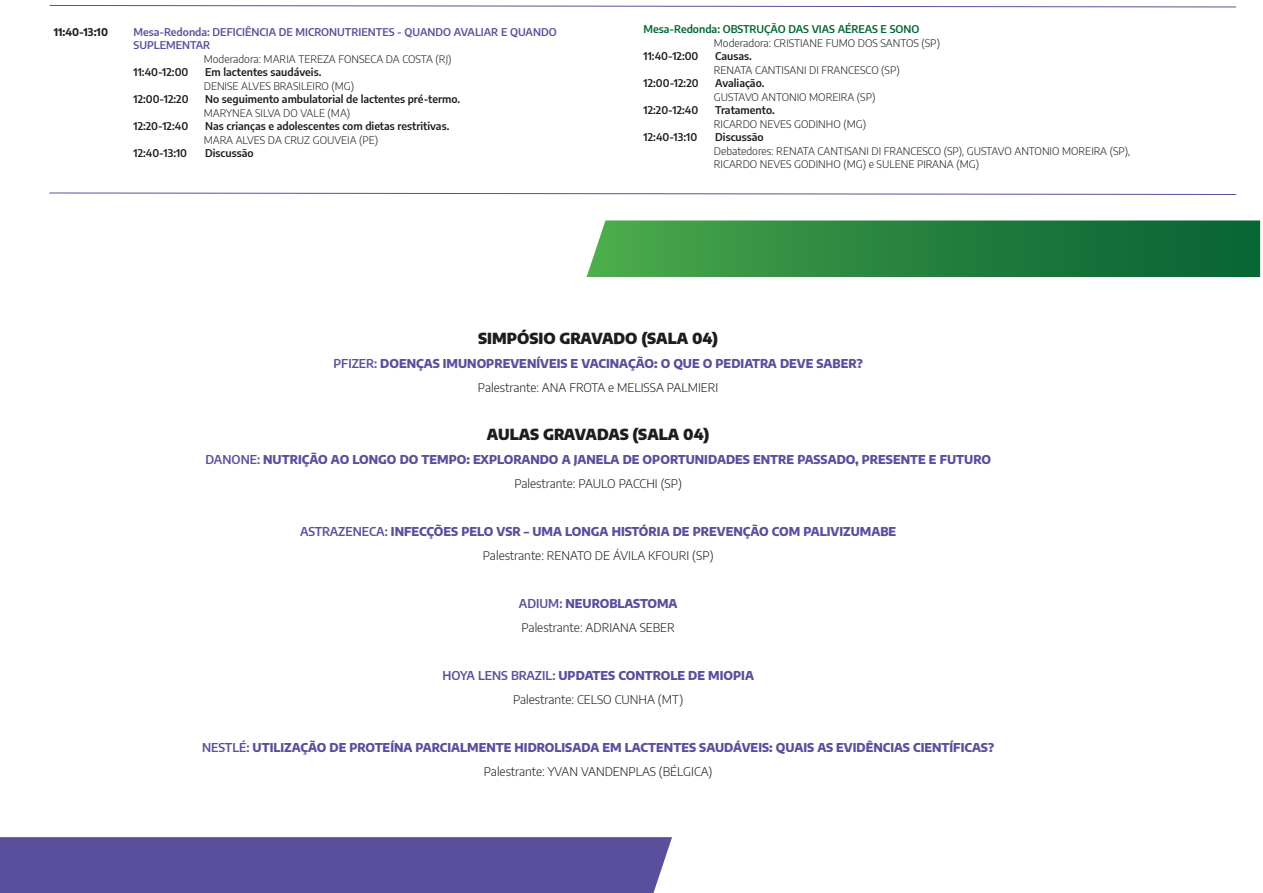
<style>
.page{position:relative;width:1263px;height:893px;background:#fff}
.page>*{position:absolute;margin:0;border:0;box-sizing:border-box;transform-origin:0 0}
.t1{font:900 15px "Encode Sans";color:#1d1d1b}
.t2{font:800 12px/24px "Encode Sans";color:#5a4f9c;text-align:center}
.t3{font:300 12px/24px "Encode Sans";color:#1d1d1b}
.t4{font:300 10.5px/13.5px "Encode Sans";color:#1d1d1b}
.t5{font:600 10.5px "Encode Sans";color:#1d1d1b}
.t6{font:600 10.5px/13.5px "Encode Sans";color:#5a4f9c}
.t7{font:600 10.5px "Encode Sans";color:#006533}
.t8{font:700 10.5px "Encode Sans";color:#1d1d1b}
.s1{font-weight:600}
.s2{font-weight:300;color:#1d1d1b}
.s3{font-weight:600;color:#5a4f9c}
.s4{font-weight:800;color:#5a4f9c}
</style>
<div class="page">
<svg style="left:586px;top:220px;width:674px;height:57px;background:#2b8643"></svg>
<div style="left:0;top:837px;width:672px;height:56px;background:#5a4f9c"></div>
<svg style="left:49px;top:5px;width:1187px;height:2px"></svg>
<svg style="left:49px;top:193px;width:1187px;height:2px"></svg>
<p class="t8" style="left:54px;top:25px;width:56px">11:40-13:10</p>
<p class="t6" style="left:134px;top:25px;width:425px">Mesa-Redonda: DEFICIÊNCIA DE MICRONUTRIENTES - QUANDO AVALIAR E QUANDO<br>SUPLEMENTAR</p>
<p class="t4" style="left:204px;top:52px;width:249px">Moderadora: MARIA TEREZA FONSECA DA COSTA (RJ)</p>
<p class="t5" style="left:134px;top:65px;width:56px">11:40-12:00</p>
<p class="t5" style="left:205px;top:65px;width:118px">Em lactentes saudáveis.</p>
<p class="t4" style="left:204px;top:79px;width:152px">DENISE ALVES BRASILEIRO (MG)</p>
<p class="t5" style="left:134px;top:92px;width:57px">12:00-12:20</p>
<p class="t5" style="left:205px;top:92px;width:256px">No seguimento ambulatorial de lactentes pré-termo.</p>
<p class="t4" style="left:204px;top:106px;width:148px">MARYNEA SILVA DO VALE (MA)</p>
<p class="t5" style="left:134px;top:119px;width:56px">12:20-12:40</p>
<p class="t5" style="left:205px;top:119px;width:246px">Nas crianças e adolescentes com dietas restritivas.</p>
<p class="t4" style="left:204px;top:133px;width:176px">MARA ALVES DA CRUZ GOUVEIA (PE)</p>
<p class="t5" style="left:134px;top:146px;width:55px">12:40-13:10</p>
<p class="t5" style="left:205px;top:146px;width:50px">Discussão</p>
<p class="t7" style="left:644px;top:22px;width:277px">Mesa-Redonda: OBSTRUÇÃO DAS VIAS AÉREAS E SONO</p>
<p class="t4" style="left:714px;top:36px;width:228px">Moderadora: CRISTIANE FUMO DOS SANTOS (SP)</p>
<p class="t5" style="left:644px;top:49px;width:56px">11:40-12:00</p>
<p class="t5" style="left:715px;top:49px;width:38px">Causas.</p>
<p class="t4" style="left:714px;top:63px;width:187px">RENATA CANTISANI DI FRANCESCO (SP)</p>
<p class="t5" style="left:644px;top:76px;width:57px">12:00-12:20</p>
<p class="t5" style="left:715px;top:76px;width:51px">Avaliação.</p>
<p class="t4" style="left:714px;top:90px;width:163px">GUSTAVO ANTONIO MOREIRA (SP)</p>
<p class="t5" style="left:644px;top:103px;width:56px">12:20-12:40</p>
<p class="t5" style="left:715px;top:103px;width:61px">Tratamento.</p>
<p class="t4" style="left:714px;top:117px;width:154px">RICARDO NEVES GODINHO (MG)</p>
<p class="t5" style="left:644px;top:130px;width:55px">12:40-13:10</p>
<p class="t5" style="left:715px;top:130px;width:50px">Discussão</p>
<p class="t4" style="left:714px;top:144px;width:418px">Debatedores: RENATA CANTISANI DI FRANCESCO (SP), GUSTAVO ANTONIO MOREIRA (SP),<br>RICARDO NEVES GODINHO (MG) e SULENE PIRANA (MG)</p>
<p class="t1" style="left:478px;top:326px;width:242px">SIMPÓSIO GRAVADO (SALA 04)</p>
<p class="t2" style="left:334px;top:350px;width:531px"><span class="s1">PFIZER:</span> DOENÇAS IMUNOPREVENÍVEIS E VACINAÇÃO: O QUE O PEDIATRA DEVE SABER?<br><span class="s2">Palestrante: ANA FROTA e MELISSA PALMIERI</span></p>
<p class="t1" style="left:487px;top:422px;width:224px">AULAS GRAVADAS (SALA 04)</p>
<p class="t2" style="left:205px;top:446px;width:787px"><span class="s1">DANONE:</span> NUTRIÇÃO AO LONGO DO TEMPO: EXPLORANDO A JANELA DE OPORTUNIDADES ENTRE PASSADO, PRESENTE E FUTURO<br><span class="s2">Palestrante: PAULO PACCHI (SP)</span></p>
<p class="t2" style="left:300px;top:518px;width:598px"><span class="s1">ASTRAZENECA:</span> INFECÇÕES PELO VSR – UMA LONGA HISTÓRIA DE PREVENÇÃO COM PALIVIZUMABE<br><span class="s2">Palestrante: RENATO DE ÁVILA KFOURI (SP)</span></p>
<p class="t3" style="left:519px;top:591px;width:160px"><span class="s3">ADIUM:</span> <span class="s4">NEUROBLASTOMA<br></span>Palestrante: ADRIANA SEBER</p>
<p class="t3" style="left:442px;top:663px;width:313px;text-align:center"><span class="s3">HOYA LENS BRAZIL:</span> <span class="s4">UPDATES CONTROLE DE MIOPIA<br></span>Palestrante: CELSO CUNHA (MT)</p>
<p class="t2" style="left:202px;top:734px;width:793px"><span class="s1">NESTLÉ:</span> UTILIZAÇÃO DE PROTEÍNA PARCIALMENTE HIDROLISADA EM LACTENTES SAUDÁVEIS: QUAIS AS EVIDÊNCIAS CIENTÍFICAS?<br><span class="s2">Palestrante: YVAN VANDENPLAS (BÉLGICA)</span></p>
</div>
